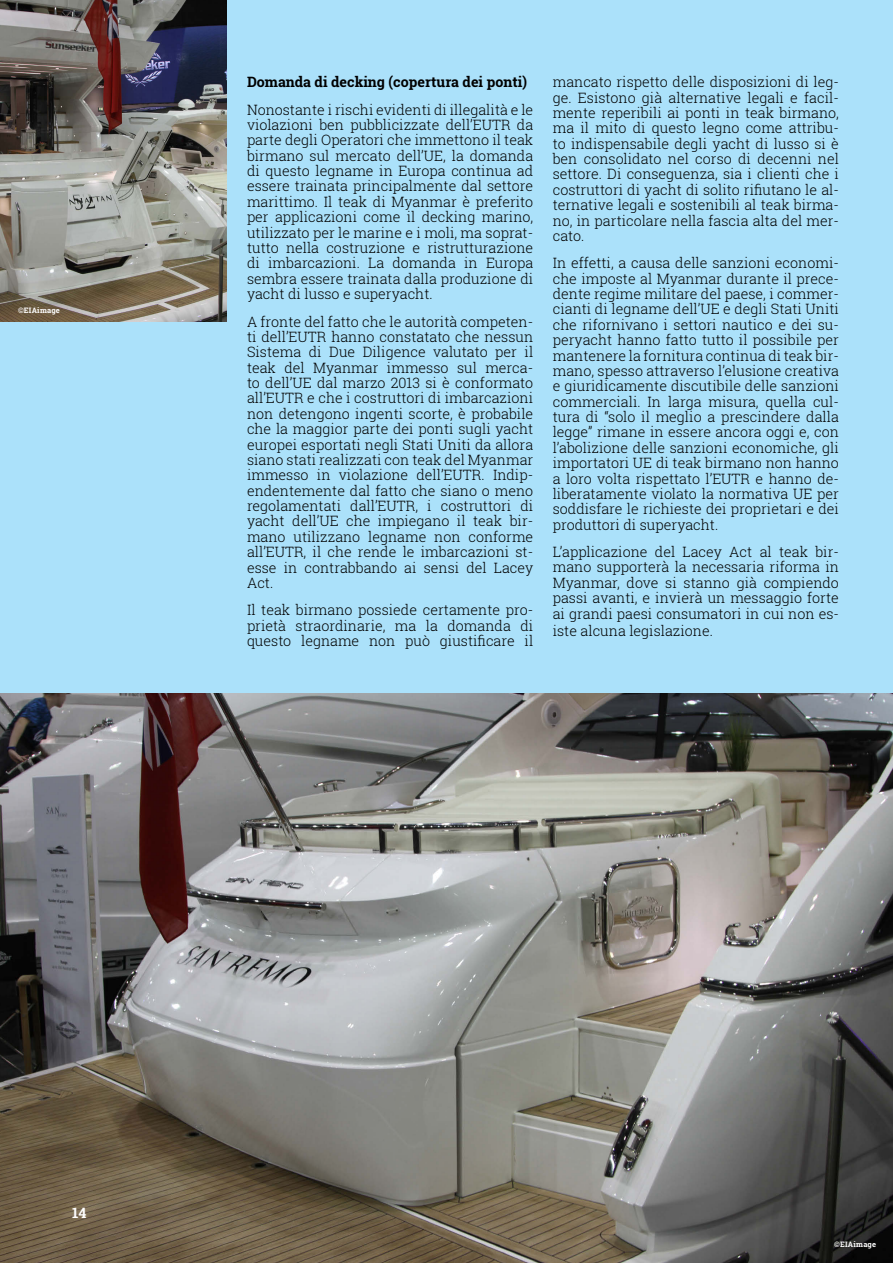
<style>
.page{position:relative;width:893px;height:1263px;background:#abe1fa}
.page>*{position:absolute;margin:0;border:0;box-sizing:border-box;transform-origin:0 0}
.t1{font:300 14.25px/15.5px "Roboto Slab";color:#000;text-align:justify}
.t2{font:700 14.25px "Roboto Slab";color:#000}
.footnote_reference{font:700 14.25px "Roboto Slab";color:#fff}
.EIAimage_credit{font:700 7.5px "Roboto Slab";letter-spacing:.025em;color:#fff}
</style>
<div class="page">
<img style="left:0;top:0;width:226px;height:322px">
<hr style="left:892px;top:0;width:1px;height:540px;background:#00c0f3">
<img style="left:0;top:693px;width:893px;height:570px">
<p class="EIAimage_credit" style="left:18px;top:305px;width:43px">©EIAimage</p>
<p class="t2" style="left:247px;top:72px;width:282px">Domanda di decking (copertura dei ponti)</p>
<p class="t1" style="left:247px;top:101px;width:288px">Nonostante i rischi evidenti di illegalità e le violazioni ben pubblicizzate dell’EUTR da parte degli Operatori che immettono il teak birmano sul mercato dell’UE, la domanda di questo legname in Europa continua ad essere trainata principalmente dal settore marittimo. Il teak di Myanmar è preferito per applicazioni come il decking marino, utilizzato per le marine e i moli, ma soprat&shy;tutto nella costruzione e ristrutturazione di imbarcazioni. La domanda in Europa sembra essere trainata dalla produzione di yacht di lusso e superyacht.</p>
<p class="t1" style="left:247px;top:313px;width:288px">A fronte del fatto che le autorità competen&shy;ti dell’EUTR hanno constatato che nessun Sistema di Due Diligence valutato per il teak del Myanmar immesso sul merca&shy;to dell’UE dal marzo 2013 si è conformato all’EUTR e che i costruttori di imbarcazioni non detengono ingenti scorte, è probabile che la maggior parte dei ponti sugli yacht europei esportati negli Stati Uniti da allora siano stati realizzati con teak del Myanmar immesso in violazione dell’EUTR. Indip&shy;endentemente dal fatto che siano o meno regolamentati dall’EUTR, i costruttori di yacht dell’UE che impiegano il teak bir&shy;mano utilizzano legname non conforme all’EUTR, il che rende le imbarcazioni st&shy;esse in contrabbando ai sensi del Lacey Act.</p>
<p class="t1" style="left:247px;top:602px;width:288px">Il teak birmano possiede certamente pro&shy;prietà straordinarie, ma la domanda di questo legname non può giustificare il</p>
<p class="t1" style="left:553px;top:74px;width:288px">mancato rispetto delle disposizioni di leg&shy;ge. Esistono già alternative legali e facil&shy;mente reperibili ai ponti in teak birmano, ma il mito di questo legno come attribu&shy;to indispensabile degli yacht di lusso si è ben consolidato nel corso di decenni nel settore. Di conseguenza, sia i clienti che i costruttori di yacht di solito rifiutano le al&shy;ternative legali e sostenibili al teak birma&shy;no, in particolare nella fascia alta del mer&shy;cato.</p>
<p class="t1" style="left:553px;top:255px;width:288px">In effetti, a causa delle sanzioni economi&shy;che imposte al Myanmar durante il prece&shy;dente regime militare del paese, i commer&shy;cianti di legname dell’UE e degli Stati Uniti che rifornivano i settori nautico e dei su&shy;peryacht hanno fatto tutto il possibile per mantenere la fornitura continua di teak bir&shy;mano, spesso attraverso l’elusione creativa e giuridicamente discutibile delle sanzioni commerciali. In larga misura, quella cul&shy;tura di “solo il meglio a prescindere dalla legge” rimane in essere ancora oggi e, con l’abolizione delle sanzioni economiche, gli importatori UE di teak birmano non hanno a loro volta rispettato l’EUTR e hanno de&shy;liberatamente violato la normativa UE per soddisfare le richieste dei proprietari e dei produttori di superyacht.</p>
<p class="t1" style="left:553px;top:544px;width:288px">L’applicazione del Lacey Act al teak bir&shy;mano supporterà la necessaria riforma in Myanmar, dove si stanno già compiendo passi avanti, e invierà un messaggio forte ai grandi paesi consumatori in cui non es-</p>
<p class="t1" style="left:553px;top:623px;width:162px">iste alcuna legislazione.</p>
<p class="footnote_reference" style="left:72px;top:1203px;width:16px">14</p>
<p class="EIAimage_credit" style="left:834px;top:1239px;width:43px">©EIAimage</p>
</div>
